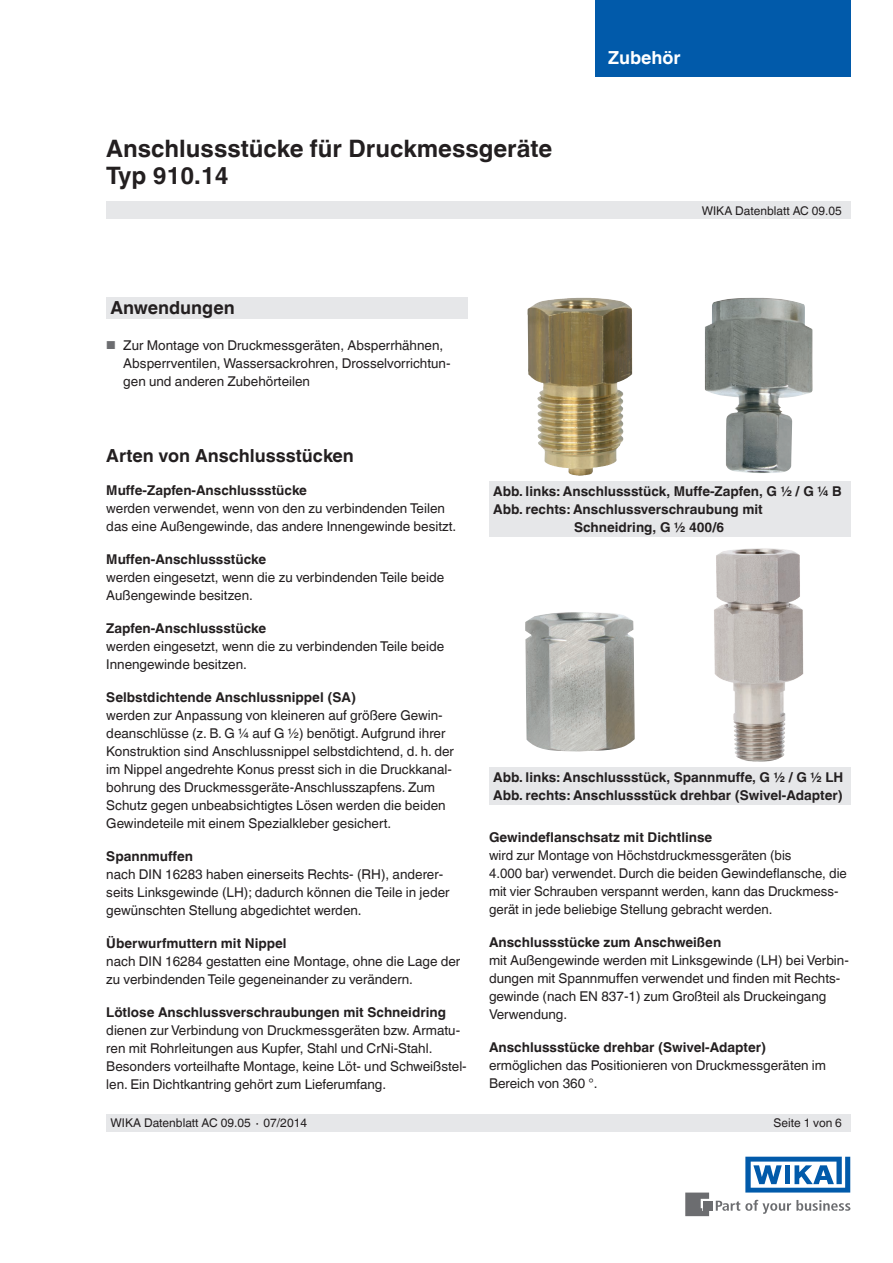
<style>
.page{position:relative;width:893px;height:1263px;background:#fff}
.page>*{position:absolute;margin:0;border:0;box-sizing:border-box;transform-origin:0 0}
.t1{font:700 24px/27px "Helvetica World";color:#231f20}
.t2{font:700 18px "Helvetica World";color:#231f20}
.t3{font:700 18px "Helvetica World";color:#fff}
.t4{font:13.5px/18px "Helvetica World";color:#231f20}
.t5{font:700 13.5px/18px "Helvetica World";color:#231f20}
.t6{font:12px "Helvetica World";color:#231f20}
.s1{font-size:11.55px;color:#6c6d70}
</style>
<div class="page">
<div style="left:106px;top:298px;width:362px;height:21px;background:#e6e7e9"></div>
<svg style="left:716px;top:1200px;width:134px;height:14px"></svg>
<div style="left:703px;top:1201px;width:9px;height:9px;background:#6c6d70"></div>
<svg style="left:685px;top:1192px;width:24px;height:24px"></svg>
<svg style="left:745px;top:1157px;width:105px;height:35px"></svg>
<div style="left:106px;top:202px;width:744px;height:17px;background:#e6e7e9"></div>
<div style="left:106px;top:1114px;width:744px;height:17px;background:#e6e7e9"></div>
<img style="left:527px;top:298px;width:48px;height:122px">
<img style="left:705px;top:297px;width:107px;height:176px">
<img style="left:525px;top:612px;width:110px;height:139px">
<img style="left:714px;top:548px;width:90px;height:214px">
<div style="left:595px;top:0;width:255px;height:77px;background:#015aaa"></div>
<div style="left:489px;top:482px;width:361px;height:55px;background:#e6e7e9"></div>
<div style="left:489px;top:767px;width:361px;height:38px;background:#e6e7e9"></div>
<h1 class="t1" style="left:106px;top:135px;width:447px">Anschlussstücke für Druckmessgeräte<br>Typ 910.14</h1>
<h2 class="t2" style="left:111px;top:297px;width:126px">Anwendungen</h2>
<p class="t4" style="left:123px;top:336px;width:329px;text-indent:-17px"><span class="s1">■</span> Zur Montage von Druckmessgeräten, Absperrhähnen,<br>Absperrventilen, Wassersackrohren, Drosselvorrichtun&shy;gen und anderen Zubehörteilen</p>
<h2 class="t3" style="left:608px;top:47px;width:74px">Zubehör</h2>
<p class="t6" style="left:702px;top:204px;width:142px">WIKA Datenblatt AC 09.05</p>
<h2 class="t2" style="left:106px;top:445px;width:249px">Arten von Anschlussstücken</h2>
<p class="t5" style="left:106px;top:481px;width:202px">Muffe-Zapfen-Anschlussstücke</p>
<p class="t4" style="left:106px;top:499px;width:352px">werden verwendet, wenn von den zu verbindenden Teilen das eine Außengewinde, das andere Innengewinde besitzt.</p>
<p class="t5" style="left:106px;top:550px;width:161px">Muffen-Anschlussstücke</p>
<p class="t4" style="left:106px;top:568px;width:339px">werden eingesetzt, wenn die zu verbindenden Teile beide<br>Außengewinde besitzen.</p>
<p class="t5" style="left:106px;top:619px;width:161px">Zapfen-Anschlussstücke</p>
<p class="t4" style="left:106px;top:637px;width:339px">werden eingesetzt, wenn die zu verbindenden Teile beide<br>Innengewinde besitzen.</p>
<p class="t5" style="left:106px;top:688px;width:251px">Selbstdichtende Anschlussnippel (SA)</p>
<p class="t4" style="left:106px;top:706px;width:349px">werden zur Anpassung von kleineren auf größere Gewin&shy;deanschlüsse (z. B. G ¼ auf G ½) benötigt. Aufgrund ihrer Konstruktion sind Anschlussnippel selbstdichtend, d. h. der im Nippel angedrehte Konus presst sich in die Druckkanal&shy;bohrung des Druckmessgeräte-Anschlusszapfens. Zum Schutz gegen unbeabsichtigtes Lösen werden die beiden Gewindeteile mit einem Spezialkleber gesichert.</p>
<p class="t5" style="left:106px;top:847px;width:88px">Spannmuffen</p>
<p class="t4" style="left:106px;top:865px;width:345px">nach DIN 16283 haben einerseits Rechts- (RH), anderer&shy;seits Linksgewinde (LH); dadurch können die Teile in jeder gewünschten Stellung abgedichtet werden.</p>
<p class="t5" style="left:106px;top:934px;width:182px">Überwurfmuttern mit Nippel</p>
<p class="t4" style="left:106px;top:952px;width:356px">nach DIN 16284 gestatten eine Montage, ohne die Lage der zu verbindenden Teile gegeneinander zu verändern.</p>
<p class="t5" style="left:106px;top:1003px;width:341px">Lötlose Anschlussverschraubungen mit Schneidring</p>
<p class="t4" style="left:106px;top:1021px;width:362px">dienen zur Verbindung von Druckmessgeräten bzw. Armatu&shy;ren mit Rohrleitungen aus Kupfer, Stahl und CrNi-Stahl.<br>Besonders vorteilhafte Montage, keine Löt- und Schweißstel&shy;len. Ein Dichtkantring gehört zum Lieferumfang.</p>
<p class="t5" style="left:493px;top:482px;width:350px">Abb. links: Anschlussstück, Muffe-Zapfen, G ½ / G ¼ B</p>
<p class="t5" style="left:493px;top:500px;width:271px">Abb. rechts: Anschlussverschraubung mit</p>
<p class="t5" style="left:574px;top:518px;width:152px">Schneidring, G ½ 400/6</p>
<p class="t5" style="left:493px;top:768px;width:352px">Abb. links: Anschlussstück, Spannmuffe, G ½ / G ½ LH<br>Abb. rechts: Anschlussstück drehbar (Swivel-Adapter)</p>
<p class="t5" style="left:489px;top:829px;width:225px">Gewindeflanschsatz mit Dichtlinse</p>
<p class="t4" style="left:489px;top:847px;width:359px">wird zur Montage von Höchstdruckmessgeräten (bis<br>4.000 bar) verwendet. Durch die beiden Gewindeflansche, die mit vier Schrauben verspannt werden, kann das Druckmess&shy;gerät in jede beliebige Stellung gebracht werden.</p>
<p class="t5" style="left:489px;top:934px;width:234px">Anschlussstücke zum Anschweißen</p>
<p class="t4" style="left:489px;top:952px;width:361px">mit Außengewinde werden mit Linksgewinde (LH) bei Verbin&shy;dungen mit Spannmuffen verwendet und finden mit Rechts&shy;gewinde (nach EN 837-1) zum Großteil als Druckeingang Verwendung.</p>
<p class="t5" style="left:489px;top:1039px;width:279px">Anschlussstücke drehbar (Swivel-Adapter)</p>
<p class="t4" style="left:489px;top:1057px;width:339px">ermöglichen das Positionieren von Druckmessgeräten im<br>Bereich von 360 °.</p>
<p class="t6" style="left:111px;top:1116px;width:198px">WIKA Datenblatt AC 09.05 ∙ 07/2014</p>
<p class="t6" style="left:773px;top:1116px;width:70px">Seite 1 von 6</p>
</div>
